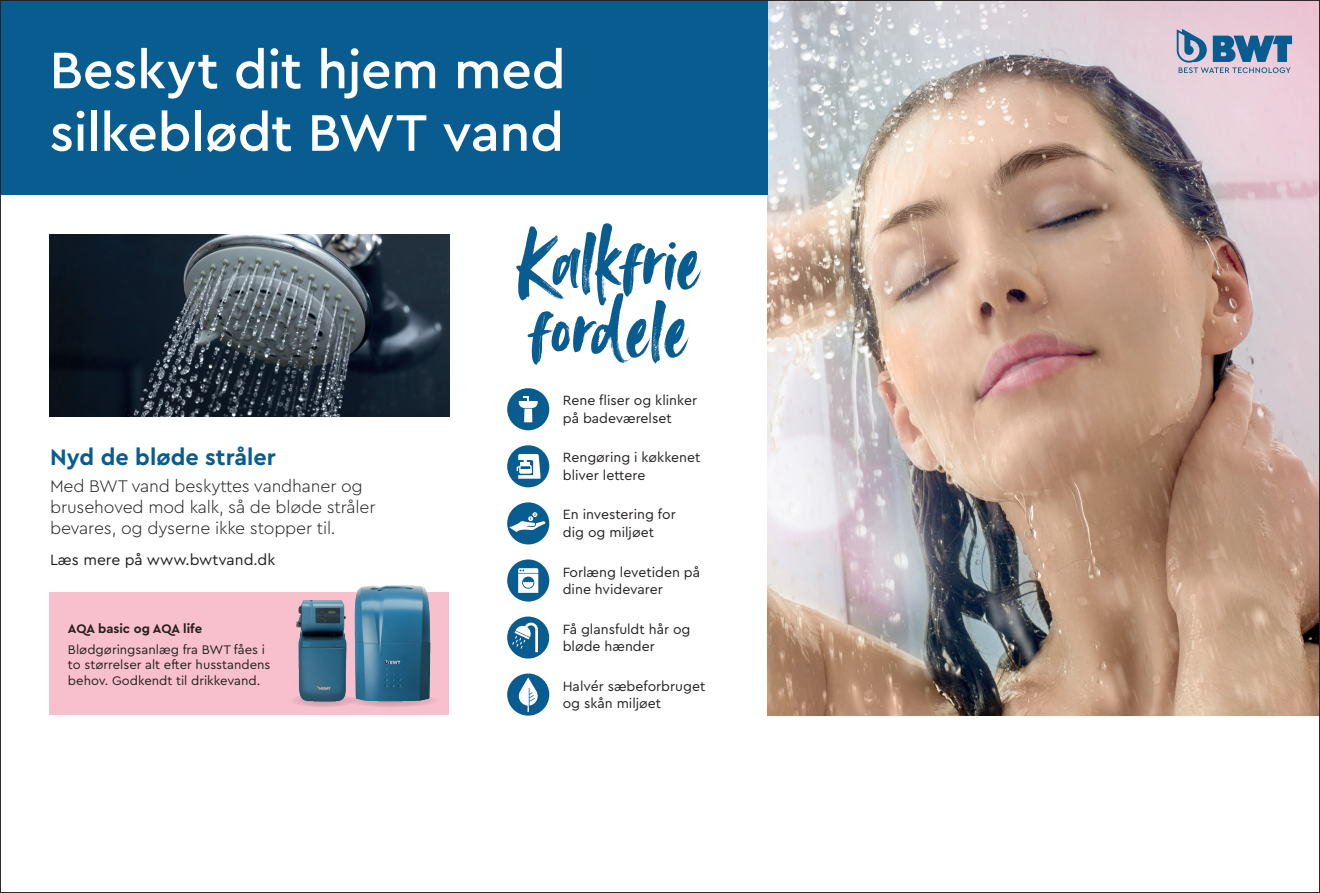
<style>
.page{position:relative;width:1320px;height:893px;background:#fff}
.page>*{position:absolute;margin:0;border:0;box-sizing:border-box;transform-origin:0 0}
.t1{font:85.05px/68.1px "Avallon Alt";color:#085c8f}
.t2{font:500 53.9px/62.5px "Cera PRO";letter-spacing:-.005em;color:#fff}
.t3{font:700 23.45px "Cera PRO";color:#085c8f}
.t4{font:300 17.5px/21px "Cera PRO";letter-spacing:-.01em;color:#231f20}
.t5{font:15.58px "Cera PRO";color:#231f20}
.t6{font:14px/17.7px "Cera PRO";color:#231f20}
.t7{font:13.12px/15.6px "Cera PRO";color:#231f20}
.t8{font:700 13.12px "Cera PRO";color:#231f20}
</style>
<div class="page">
<img style="left:767px;top:2px;width:551px;height:713px">
<div style="left:0;top:0;width:767px;height:195px;background:#085c8f"></div>
<img style="left:50px;top:235px;width:399px;height:182px">
<svg style="left:1176px;top:29px;width:116px;height:44px;background:#879bb8"></svg>
<div style="left:507px;top:559px;width:42px;height:43px;background:#085c8f;border-radius:50%"></div>
<svg style="left:518px;top:568px;width:20px;height:25px"></svg>
<div style="left:507px;top:388px;width:42px;height:42px;background:#085c8f;border-radius:50%"></div>
<div style="left:524px;top:409px;width:8px;height:13px;background:#fff"></div>
<svg style="left:519px;top:396px;width:18px;height:12px"></svg>
<div style="left:507px;top:617px;width:42px;height:41px;background:#085c8f;border-radius:50%"></div>
<hr style="left:535px;top:629px;width:3px;height:23px;background:#fff">
<svg style="left:511px;top:621px;width:27px;height:28px"></svg>
<div style="left:507px;top:673px;width:42px;height:43px;background:#085c8f;border-radius:50%"></div>
<svg style="left:519px;top:677px;width:19px;height:35px"></svg>
<div style="left:507px;top:502px;width:42px;height:42px;background:#085c8f;border-radius:50%"></div>
<svg style="left:509px;top:512px;width:36px;height:20px"></svg>
<div style="left:507px;top:445px;width:42px;height:42px;background:#085c8f;border-radius:50%"></div>
<svg style="left:516px;top:454px;width:24px;height:25px"></svg>
<div style="left:50px;top:592px;width:399px;height:123px;background:#f8c0cd"></div>
<img style="left:333px;top:585px;width:114px;height:130px">
<img style="left:284px;top:588px;width:88px;height:124px">
<h2 class="t2" style="left:50px;top:37px;width:517px">Beskyt dit hjem med silkeblødt BWT vand</h2>
<h1 class="t1" style="left:517px;top:232px;width:184px">Kalkfrie fordele</h1>
<h3 class="t3" style="left:50px;top:442px;width:227px">Nyd de bløde stråler</h3>
<p class="t4" style="left:50px;top:475px;width:327px">Med BWT vand beskyttes vandhaner og brusehoved mod kalk, så de bløde stråler bevares, og dyserne ikke stopper til.</p>
<p class="t5" style="left:50px;top:549px;width:227px">Læs mere på www.bwtvand.dk</p>
<p class="t8" style="left:68px;top:620px;width:136px">AQA basic og AQA life</p>
<p class="t7" style="left:68px;top:641px;width:204px">Blødgøringsanlæg fra BWT fåes i to størrelser alt efter husstandens behov. Godkendt til drikkevand.</p>
<p class="t6" style="left:563px;top:391px;width:136px">Rene fliser og klinker på badeværelset</p>
<p class="t6" style="left:563px;top:448px;width:139px">Rengøring i køkkenet bliver lettere</p>
<p class="t6" style="left:563px;top:505px;width:114px">En investering for dig og miljøet</p>
<p class="t6" style="left:563px;top:562px;width:139px">Forlæng levetiden på dine hvidevarer</p>
<p class="t6" style="left:563px;top:619px;width:129px">Få glansfuldt hår og bløde hænder</p>
<p class="t6" style="left:563px;top:676px;width:144px">Halvér sæbeforbruget og skån miljøet</p>
</div>
